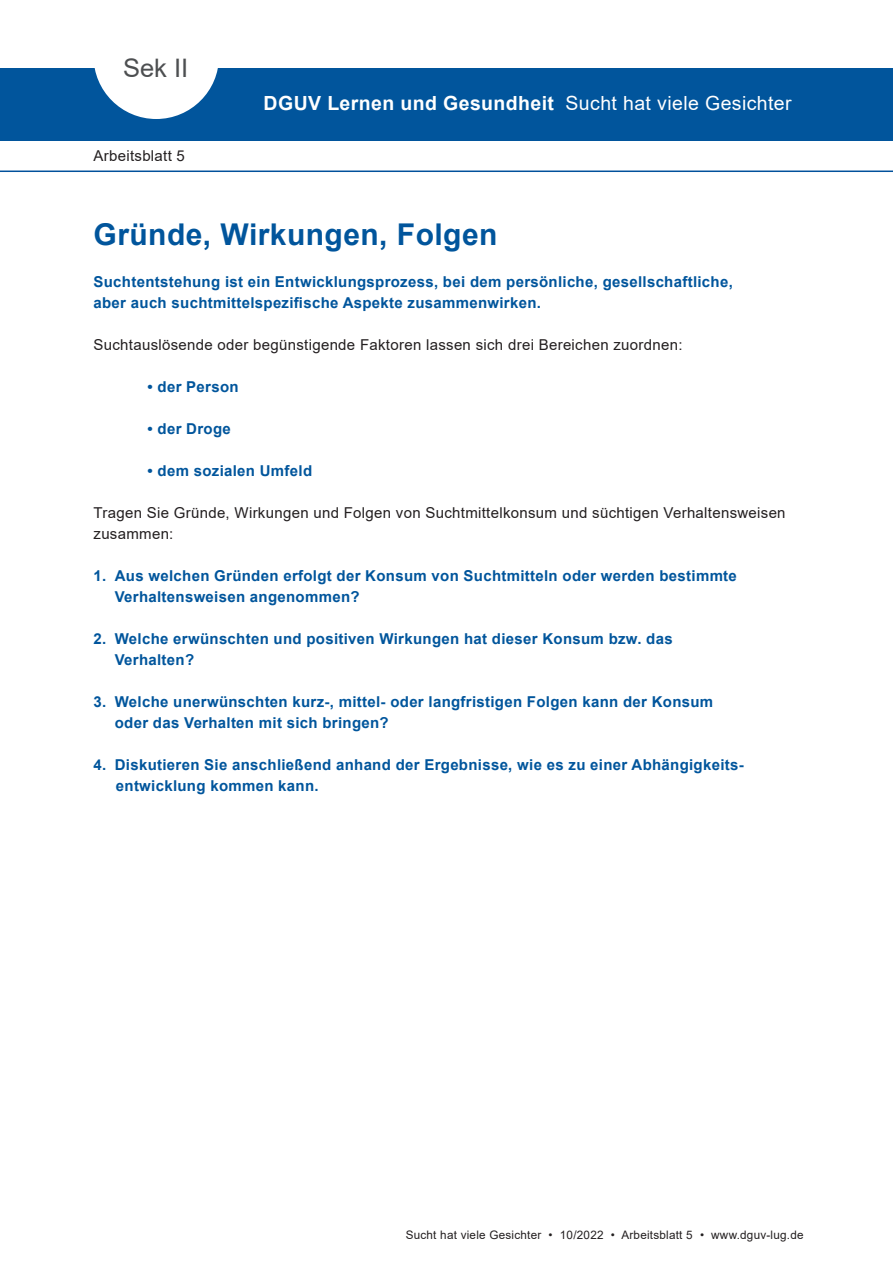
<style>
.page{position:relative;width:893px;height:1263px;background:#fff}
.page>*{position:absolute;margin:0;border:0;box-sizing:border-box;transform-origin:0 0}
.t1{font:700 30px "Arial";letter-spacing:.015em;color:#01559c}
.t2{font:25.5px "Arial";color:#4d4f51}
.t3{font:700 19.5px "Arial";letter-spacing:.02em;color:#fff}
.t4{font:19.5px "Arial";letter-spacing:.02em;color:#fff}
.t5{font:700 15px/21px "Arial";letter-spacing:.02em;color:#01559c}
.t6{font:15px/21px "Arial";letter-spacing:.02em;color:#231f20}
.t7{font:11.7px "Arial";letter-spacing:.02em;color:#231f20}
</style>
<div class="page">
<div style="left:0;top:68px;width:893px;height:72px;background:#01559c"></div>
<svg style="left:94px;top:68px;width:124px;height:51px"></svg>
<hr style="left:0;top:171px;width:893px;height:1px;background:#01519b">
<h2 class="t2" style="left:123px;top:50px;width:67px">Sek II</h2>
<p class="t6" style="left:94px;top:145px;width:93px">Arbeitsblatt 5</p>
<h3 class="t3" style="left:264px;top:89px;width:292px">DGUV Lernen und Gesundheit</h3>
<h3 class="t4" style="left:566px;top:90px;width:228px">Sucht hat viele Gesichter</h3>
<h1 class="t1" style="left:94px;top:213px;width:405px">Gründe, Wirkungen, Folgen</h1>
<p class="t5" style="left:94px;top:271px;width:641px">Suchtentstehung ist ein Entwicklungsprozess, bei dem persönliche, gesellschaftliche, aber auch suchtmittelspezifische Aspekte zusammenwirken.</p>
<p class="t6" style="left:94px;top:334px;width:590px">Suchtauslösende oder begünstigende Faktoren lassen sich drei Bereichen zuordnen:</p>
<p class="t5" style="left:148px;top:376px;width:93px">• der Person</p>
<p class="t5" style="left:148px;top:418px;width:85px">• der Droge</p>
<p class="t5" style="left:148px;top:460px;width:166px">• dem sozialen Umfeld</p>
<p class="t6" style="left:94px;top:502px;width:694px">Tragen Sie Gründe, Wirkungen und Folgen von Suchtmittelkonsum und süchtigen Verhaltensweisen zusammen:</p>
<p class="t5" style="left:115px;top:565px;width:624px;text-indent:-21px">1. Aus welchen Gründen erfolgt der Konsum von Suchtmitteln oder werden bestimmte<br>Verhaltensweisen angenommen?</p>
<p class="t5" style="left:115px;top:628px;width:559px;text-indent:-21px">2. Welche erwünschten und positiven Wirkungen hat dieser Konsum bzw. das<br>Verhalten?</p>
<p class="t5" style="left:115px;top:691px;width:600px;text-indent:-21px">3. Welche unerwünschten kurz-, mittel- oder langfristigen Folgen kann der Konsum oder das Verhalten mit sich bringen?</p>
<p class="t5" style="left:116px;top:754px;width:629px;text-indent:-22px">4. Diskutieren Sie anschließend anhand der Ergebnisse, wie es zu einer Abhängigkeits&shy;entwicklung kommen kann.</p>
<p class="t7" style="left:406px;top:1227px;width:399px">Sucht hat viele Gesichter • 10/2022 • Arbeitsblatt 5 • www.dguv-lug.de</p>
</div>
